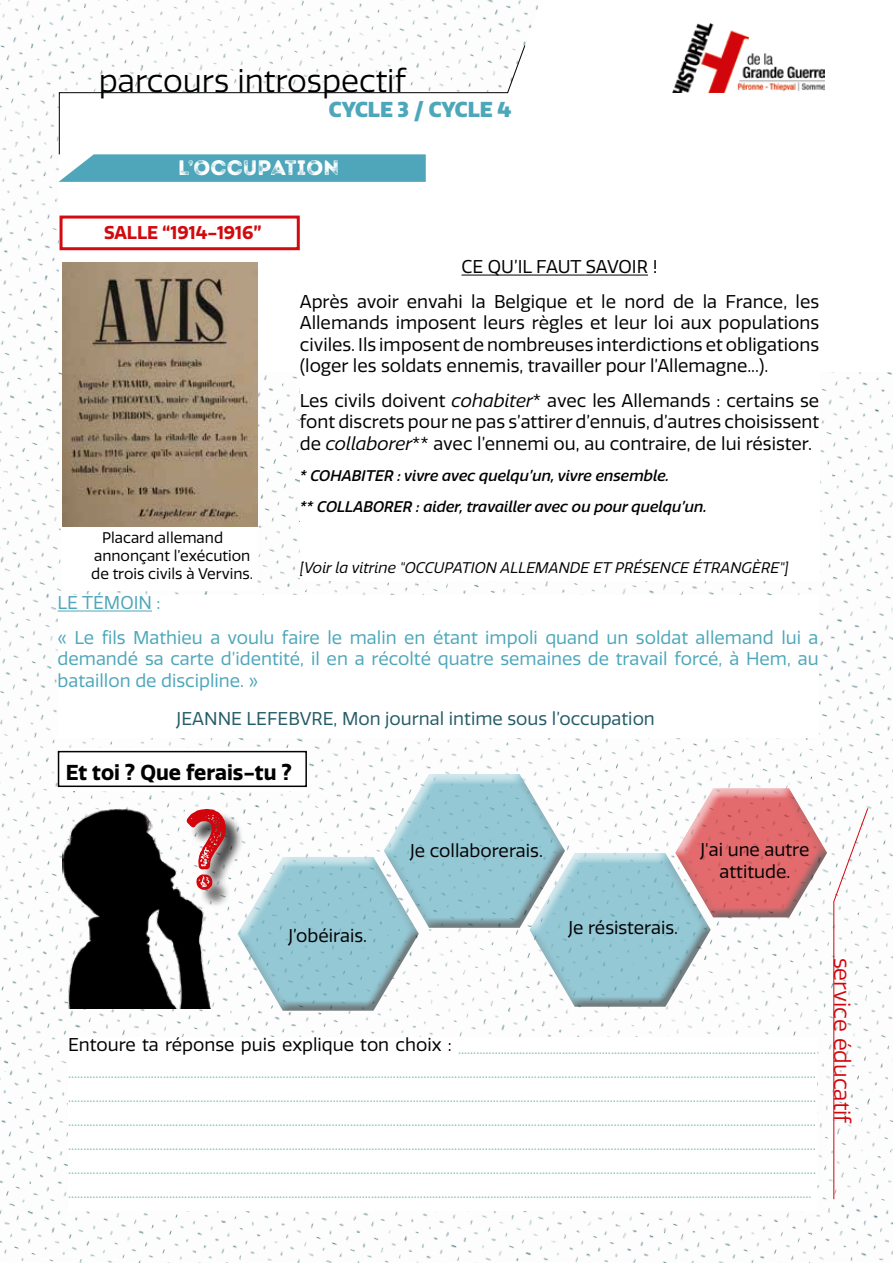
<style>
.page{position:relative;width:893px;height:1263px;background:#fff}
.page>*{position:absolute;margin:0;border:0;box-sizing:border-box;transform-origin:0 0}
.t1{font:112.5px "Intro Head H G Base";color:#d3050c}
.t2{font:31.5px "Quatro";color:#000}
.t3{font:22.5px "Quatro";color:#d3050c}
.t4{font:700 21px "Quatro";color:#000}
.t5{font:900 21px "Quatro";color:#4da7ba}
.t6{font:21px "Intro Rust G Base";letter-spacing:.01em;color:#fff}
.t7{font:18px/21.6px "Quatro";color:#020203;text-align:center}
.t8{font:18px/34.3px "Quatro";color:#4da7ba}
.t9{font:18px "Quatro";color:#245c66}
.t10{font:700 18px "Quatro";color:#d20a0e}
.t11{font:italic 500 15px/30.8px "Quatro";color:#020203}
.t12{font:15px/18px "Quatro";color:#000}
.t13{font:italic 15px "Quatro";color:#020203}
.t14{font:12px/24px "Le Monde Livre Std";color:#87c8ad;text-align:justify}
.s1{font-style:italic}
</style>
<div class="page">
<img style="left:0;top:0;width:893px;height:1263px">
<div style="left:59px;top:92px;width:834px;height:280px;background:#fff"></div>
<svg style="left:497px;top:0;width:396px;height:92px"></svg>
<img style="left:672px;top:23px;width:152px;height:70px">
<svg style="left:59px;top:44px;width:467px;height:110px"></svg>
<svg style="left:59px;top:154px;width:367px;height:28px;background:#5aabbe"></svg>
<div style="left:59px;top:748px;width:246px;height:42px;background:#fff"></div>
<div style="left:58px;top:751px;width:249px;height:36px;border:2px solid #020203"></div>
<div style="left:62px;top:518px;width:195px;height:73px;background:#fff"></div>
<div style="left:60px;top:216px;width:240px;height:34px;border:3px solid #d30a10"></div>
<div style="left:300px;top:259px;width:519px;height:321px;background:#fff"></div>
<hr style="left:461px;top:275px;width:125px;height:1px;background:#020203">
<hr style="left:586px;top:275px;width:62px;height:1px;background:#020203">
<div style="left:58px;top:595px;width:761px;height:141px;background:#fff"></div>
<hr style="left:58px;top:610px;width:94px;height:1px;background:#4da7ba">
<div style="left:58px;top:699px;width:761px;height:39px;background:#fff"></div>
<div style="left:190px;top:812px;width:54px;height:96px;background:#000;opacity:.75"></div>
<div style="left:68px;top:1037px;width:748px;height:174px;background:#fff"></div>
<img style="left:63px;top:808px;width:147px;height:201px">
<img style="left:63px;top:263px;width:194px;height:263px">
<svg style="left:236px;top:772px;width:633px;height:428px"></svg>
<div style="left:675px;top:787px;width:154px;height:132px;background:#000;opacity:.75"></div>
<h2 class="t2" style="left:99px;top:63px;width:309px">parcours introspectif</h2>
<h3 class="t5" style="left:329px;top:96px;width:184px">CYCLE 3 / CYCLE 4</h3>
<h3 class="t6" style="left:178px;top:154px;width:163px">L’OCCUPATION</h3>
<h3 class="t10" style="left:104px;top:222px;width:159px">SALLE “1914-1916”</h3>
<h3 class="t7" style="left:300px;top:250px;width:521px;line-height:34.3px">CE QU’IL FAUT SAVOIR !<br>Après avoir envahi la Belgique et le nord de la France, les</h3>
<h3 class="t7" style="left:300px;top:312px;width:521px;text-align:justify">Allemands imposent leurs règles et leur loi aux populations civiles. Ils imposent de nombreuses interdictions et obligations (loger les soldats ennemis, travailler pour l’Allemagne...).</h3>
<h3 class="t7" style="left:300px;top:390px;width:521px;text-align:justify">Les civils doivent <span class="s1">cohabiter</span>* avec les Allemands : certains se font discrets pour ne pas s’attirer d’ennuis, d’autres choisissent de <span class="s1">collaborer</span>** avec l’ennemi ou, au contraire, de lui résister.</h3>
<p class="t11" style="left:300px;top:460px;width:409px">* COHABITER : vivre avec quelqu’un, vivre ensemble.<br>** COLLABORER : aider, travailler avec ou pour quelqu’un.</p>
<p class="t12" style="left:91px;top:529px;width:163px;text-indent:11px">Placard allemand annonçant l’exécution de trois civils à Vervins.</p>
<p class="t13" style="left:300px;top:559px;width:491px">[Voir la vitrine "OCCUPATION ALLEMANDE ET PRÉSENCE ÉTRANGÈRE"]</p>
<h3 class="t8" style="left:58px;top:586px;width:762px">LE TÉMOIN :<br>« Le fils Mathieu a voulu faire le malin en étant impoli quand un soldat allemand lui a</h3>
<h3 class="t8" style="left:58px;top:648px;width:762px;line-height:21.6px">demandé sa carte d’identité, il en a récolté quatre semaines de travail forcé, à Hem, au bataillon de discipline. »</h3>
<h3 class="t9" style="left:177px;top:709px;width:480px">JEANNE LEFEBVRE, Mon journal intime sous l’occupation</h3>
<h3 class="t4" style="left:66px;top:760px;width:228px">Et toi ? Que ferais-tu ?</h3>
<h1 class="t1" style="left:182px;top:782px;width:48px">?</h1>
<h3 class="t7" style="left:288px;top:925px;width:80px">J’obéirais.</h3>
<h3 class="t7" style="left:410px;top:840px;width:134px">Je collaborerais.</h3>
<h3 class="t7" style="left:568px;top:917px;width:111px">Je résisterais.</h3>
<h3 class="t7" style="left:700px;top:839px;width:111px">J'ai une autre attitude.</h3>
<p class="t14" style="left:68px;top:1037px;width:749px"><sup>Entoure</sup> <sup>ta</sup> <sup>réponse</sup> <sup>puis</sup> <sup>explique</sup> <sup>ton</sup> <sup>choix</sup> <sup>:</sup> ..................................................................................................................... .................................................................................................................................................................................................................................................... ................................................................................................................................................................................................................................................... .................................................................................................................................................................................................................................................... .................................................................................................................................................................................................................................................... ................................................................................................................................................................................................................................................... ...................................................................................................................................................................................................................................................</p>
<h3 class="t3" style="left:855px;top:957px;width:168px;rotate:90deg">service éducatif</h3>
</div>
